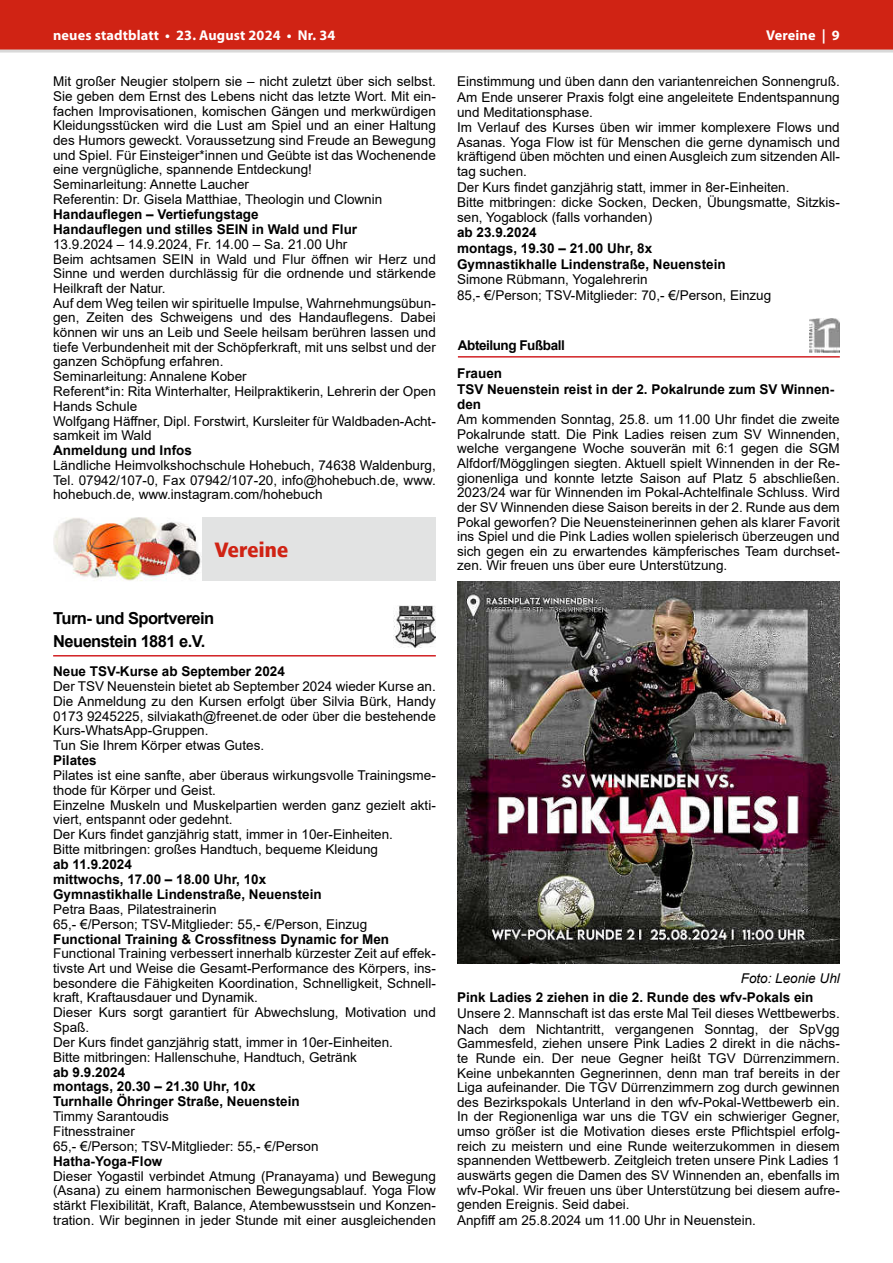
<style>
.page{position:relative;width:893px;height:1263px;background:#fff}
.page>*{position:absolute;margin:0;border:0;box-sizing:border-box;transform-origin:0 0}
.t1{font:800 21.45px "Frutiger Next LT";letter-spacing:.01em;color:#d02314;scale:.91 1}
.t2{font:700 16.5px/22.5px "Arial";letter-spacing:-.035em;color:#000}
.t3{font:700 14.25px "Myriad Pro";letter-spacing:.01em;color:#fff}
.t4{font:13.5px/14.7px "Arial";color:#000}
.t5{font:700 13.5px/14.9px "Arial";color:#000}
.t6{font:700 13.5px/28.8px "Arial";letter-spacing:-.035em;color:#000}
.t7{font:italic 13.5px "Arial";color:#000}
</style>
<div class="page">
<div style="left:0;top:0;width:893px;height:51px;background:#d02314"></div>
<hr style="left:0;top:50px;width:893px;height:3px;background:#d9d9d9">
<div style="left:53px;top:518px;width:383px;height:63px;background:#e2e3e3"></div>
<img style="left:53px;top:518px;width:149px;height:63px">
<hr style="left:53px;top:655px;width:383px;height:1px;background:#d22124">
<img style="left:393px;top:605px;width:43px;height:43px">
<hr style="left:458px;top:356px;width:382px;height:2px;background:#d22124">
<img style="left:810px;top:319px;width:30px;height:34px">
<img style="left:457px;top:581px;width:383px;height:383px">
<p class="t3" style="left:53px;top:26px;width:284px">neues stadtblatt • 23. August 2024 • Nr. 34</p>
<p class="t3" style="left:766px;top:26px;width:75px">Vereine | 9</p>
<p class="t4" style="left:53px;top:74px;width:384px">Mit großer Neugier stolpern sie – nicht zuletzt über sich selbst.<br>Sie geben dem Ernst des Lebens nicht das letzte Wort. Mit ein&shy;fachen Improvisationen, komischen Gängen und merkwürdigen Kleidungsstücken wird die Lust am Spiel und an einer Haltung des Humors geweckt. Voraussetzung sind Freude an Bewegung und Spiel. Für Einsteiger*innen und Geübte ist das Wochenende eine vergnügliche, spannende Entdeckung!<br>Seminarleitung: Annette Laucher<br>Referentin: Dr. Gisela Matthiae, Theologin und Clownin</p>
<p class="t5" style="left:53px;top:207px;width:306px">Handauflegen – Vertiefungstage<br>Handauflegen und stilles SEIN in Wald und Flur</p>
<p class="t4" style="left:53px;top:236px;width:384px">13.9.2024 – 14.9.2024, Fr. 14.00 – Sa. 21.00 Uhr<br>Beim achtsamen SEIN in Wald und Flur öffnen wir Herz und Sinne und werden durchlässig für die ordnende und stärkende Heilkraft der Natur.<br>Auf dem Weg teilen wir spirituelle Impulse, Wahrnehmungsübun&shy;gen, Zeiten des Schweigens und des Handauflegens. Dabei können wir uns an Leib und Seele heilsam berühren lassen und tiefe Verbundenheit mit der Schöpferkraft, mit uns selbst und der ganzen Schöpfung erfahren.<br>Seminarleitung: Annalene Kober<br>Referent*in: Rita Winterhalter, Heilpraktikerin, Lehrerin der Open Hands Schule<br>Wolfgang Häffner, Dipl. Forstwirt, Kursleiter für Waldbaden-Acht&shy;samkeit im Wald</p>
<p class="t5" style="left:53px;top:443px;width:140px">Anmeldung und Infos</p>
<p class="t4" style="left:53px;top:458px;width:384px;text-align:justify">Ländliche Heimvolkshochschule Hohebuch, 74638 Waldenburg, Tel. 07942/107-0, Fax 07942/107-20, info@hohebuch.de, www. hohebuch.de, www.instagram.com/hohebuch</p>
<h1 class="t1" style="left:215px;top:537px;width:82px">Vereine</h1>
<p class="t4" style="left:457px;top:74px;width:384px">Einstimmung und üben dann den variantenreichen Sonnengruß.<br>Am Ende unserer Praxis folgt eine angeleitete Endentspannung und Meditationsphase.<br>Im Verlauf des Kurses üben wir immer komplexere Flows und Asanas. Yoga Flow ist für Menschen die gerne dynamisch und kräftigend üben möchten und einen Ausgleich zum sitzenden All&shy;tag suchen.<br>Der Kurs findet ganzjährig statt, immer in 8er-Einheiten.<br>Bitte mitbringen: dicke Socken, Decken, Übungsmatte, Sitzkis&shy;sen, Yogablock (falls vorhanden)</p>
<p class="t5" style="left:457px;top:225px;width:270px;line-height:15.6px">ab 23.9.2024<br>montags, 19.30 – 21.00 Uhr, 8x<br>Gymnastikhalle Lindenstraße, Neuenstein</p>
<p class="t4" style="left:457px;top:271px;width:316px;line-height:15.6px">Simone Rübmann, Yogalehrerin<br>85,- €/Person; TSV-Mitglieder: 70,- €/Person, Einzug</p>
<p class="t6" style="left:457px;top:331px;width:109px">Abteilung Fußball<br>Frauen</p>
<p class="t5" style="left:457px;top:382px;width:379px">TSV Neuenstein reist in der 2. Pokalrunde zum SV Winnen&shy;den</p>
<p class="t4" style="left:457px;top:412px;width:384px;text-align:justify">Am kommenden Sonntag, 25.8. um 11.00 Uhr findet die zweite Pokalrunde statt. Die Pink Ladies reisen zum SV Winnenden, welche vergangene Woche souverän mit 6:1 gegen die SGM Alfdorf/Mögglingen siegten. Aktuell spielt Winnenden in der Re&shy;gionenliga und konnte letzte Saison auf Platz 5 abschließen.<br>2023/24 war für Winnenden im Pokal-Achtelfinale Schluss. Wird der SV Winnenden diese Saison bereits in der 2. Runde aus dem Pokal geworfen? Die Neuensteinerinnen gehen als klarer Favorit ins Spiel und die Pink Ladies wollen spielerisch überzeugen und sich gegen ein zu erwartendes kämpferisches Team durchset&shy;zen. Wir freuen uns über eure Unterstützung.</p>
<p class="t2" style="left:53px;top:608px;width:163px">Turn- und Sportverein<br>Neuenstein 1881 e.V.</p>
<p class="t5" style="left:53px;top:664px;width:233px">Neue TSV-Kurse ab September 2024</p>
<p class="t4" style="left:53px;top:679px;width:384px">Der TSV Neuenstein bietet ab September 2024 wieder Kurse an.<br>Die Anmeldung zu den Kursen erfolgt über Silvia Bürk, Handy 0173 9245225, silviakath@freenet.de oder über die bestehende Kurs-WhatsApp-Gruppen.<br>Tun Sie Ihrem Körper etwas Gutes.</p>
<p class="t5" style="left:53px;top:753px;width:45px">Pilates</p>
<p class="t4" style="left:53px;top:768px;width:384px">Pilates ist eine sanfte, aber überaus wirkungsvolle Trainingsme&shy;thode für Körper und Geist.<br>Einzelne Muskeln und Muskelpartien werden ganz gezielt akti&shy;viert, entspannt oder gedehnt.<br>Der Kurs findet ganzjährig statt, immer in 10er-Einheiten.<br>Bitte mitbringen: großes Handtuch, bequeme Kleidung</p>
<p class="t5" style="left:53px;top:857px;width:270px">ab 11.9.2024<br>mittwochs, 17.00 – 18.00 Uhr, 10x<br>Gymnastikhalle Lindenstraße, Neuenstein</p>
<p class="t4" style="left:53px;top:901px;width:316px">Petra Baas, Pilatestrainerin<br>65,- €/Person; TSV-Mitglieder: 55,- €/Person, Einzug</p>
<p class="t5" style="left:53px;top:931px;width:338px">Functional Training &amp; Crossfitness Dynamic for Men</p>
<p class="t4" style="left:53px;top:946px;width:384px">Functional Training verbessert innerhalb kürzester Zeit auf effek&shy;tivste Art und Weise die Gesamt-Performance des Körpers, ins&shy;besondere die Fähigkeiten Koordination, Schnelligkeit, Schnell&shy;kraft, Kraftausdauer und Dynamik.<br>Dieser Kurs sorgt garantiert für Abwechslung, Motivation und Spaß.<br>Der Kurs findet ganzjährig statt, immer in 10er-Einheiten.<br>Bitte mitbringen: Hallenschuhe, Handtuch, Getränk</p>
<p class="t5" style="left:53px;top:1064px;width:248px">ab 9.9.2024<br>montags, 20.30 – 21.30 Uhr, 10x<br>Turnhalle Öhringer Straße, Neuenstein</p>
<p class="t4" style="left:53px;top:1109px;width:267px">Timmy Sarantoudis<br>Fitnesstrainer<br>65,- €/Person; TSV-Mitglieder: 55,- €/Person</p>
<p class="t5" style="left:53px;top:1154px;width:111px">Hatha-Yoga-Flow</p>
<p class="t4" style="left:53px;top:1169px;width:384px;text-align:justify">Dieser Yogastil verbindet Atmung (Pranayama) und Bewegung (Asana) zu einem harmonischen Bewegungsablauf. Yoga Flow stärkt Flexibilität, Kraft, Balance, Atembewusstsein und Konzen&shy;tration. Wir beginnen in jeder Stunde mit einer ausgleichenden</p>
<p class="t7" style="left:741px;top:969px;width:101px">Foto: Leonie Uhl</p>
<p class="t5" style="left:457px;top:990px;width:358px">Pink Ladies 2 ziehen in die 2. Runde des wfv-Pokals ein</p>
<p class="t4" style="left:457px;top:1006px;width:384px">Unsere 2. Mannschaft ist das erste Mal Teil dieses Wettbewerbs.<br>Nach dem Nichtantritt, vergangenen Sonntag, der SpVgg Gammesfeld, ziehen unsere Pink Ladies 2 direkt in die nächs&shy;te Runde ein. Der neue Gegner heißt TGV Dürrenzimmern.<br>Keine unbekannten Gegnerinnen, denn man traf bereits in der Liga aufeinander. Die TGV Dürrenzimmern zog durch gewinnen des Bezirkspokals Unterland in den wfv-Pokal-Wettbewerb ein.<br>In der Regionenliga war uns die TGV ein schwieriger Gegner, umso größer ist die Motivation dieses erste Pflichtspiel erfolg&shy;reich zu meistern und eine Runde weiterzukommen in diesem spannenden Wettbewerb. Zeitgleich treten unsere Pink Ladies 1 auswärts gegen die Damen des SV Winnenden an, ebenfalls im wfv-Pokal. Wir freuen uns über Unterstützung bei diesem aufre&shy;genden Ereignis. Seid dabei.<br>Anpfiff am 25.8.2024 um 11.00 Uhr in Neuenstein.</p>
</div>
